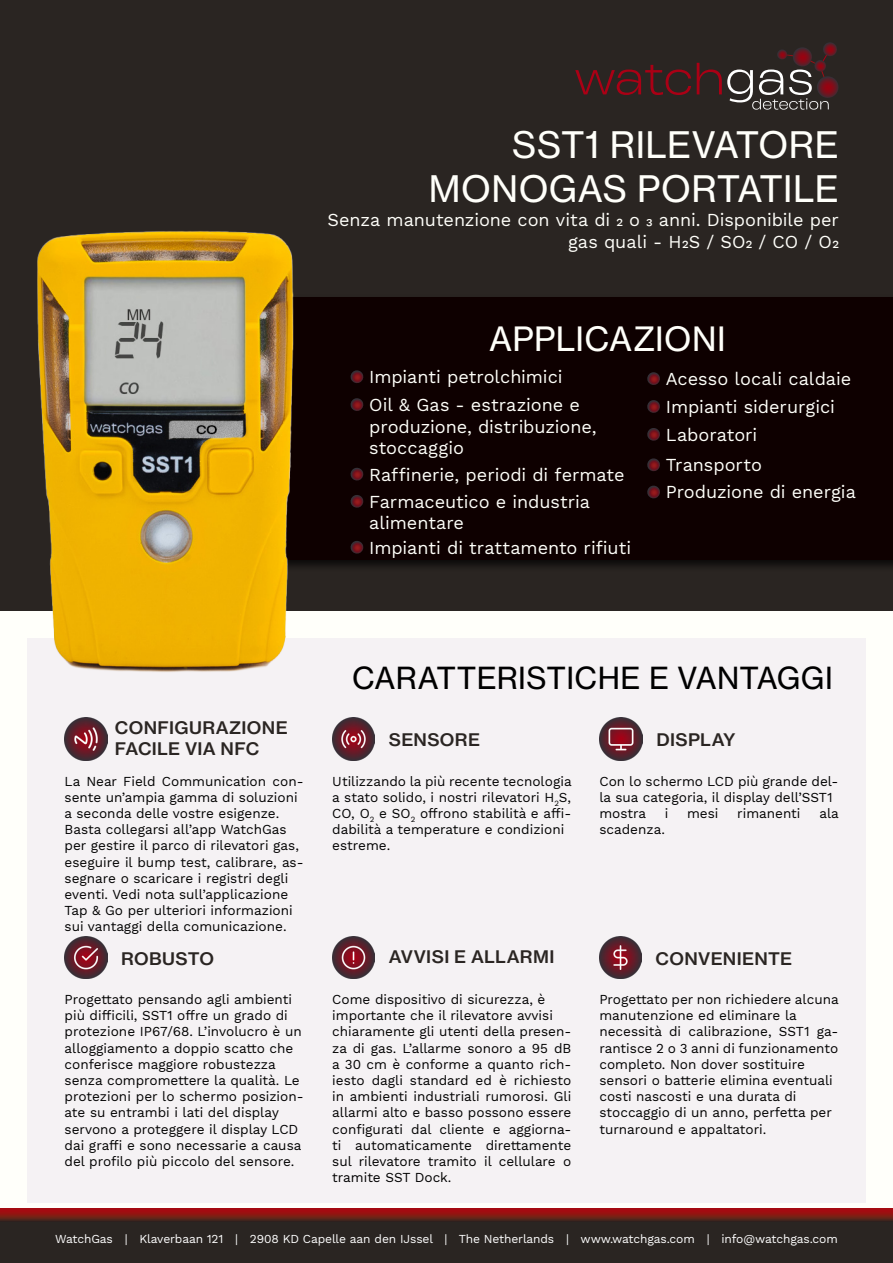
<style>
.page{position:relative;width:893px;height:1263px;background:#fffffa}
.page>*{position:absolute;margin:0;border:0;box-sizing:border-box;transform-origin:0 0}
.t1{font:36px "N Haas Grotesk TX Pro 55 Rg";letter-spacing:.015em;color:#fffffa}
.t2{font:33px "N Haas Grotesk TX Pro 55 Rg";letter-spacing:.01em;color:#fffffa}
.t3{font:30px "N Haas Grotesk TX Pro 55 Rg";letter-spacing:.015em;color:#000}
.t4{font:18px/21.6px "Work Sans";letter-spacing:-.005em;color:#fffffa;text-align:right}
.t5{font:17.1px "N Haas Grotesk TX Pro 65 Md";letter-spacing:.02em;color:#2a2522;scale:1.05 1}
.t6{font:13.5px/16.2px "Work Sans";color:#000}
.t7{font:12px "Work Sans";letter-spacing:-.01em;color:#fff}
</style>
<div class="page">
<div style="left:0;top:0;width:893px;height:611px;background:#2a2522"></div>
<div style="left:176px;top:294px;width:717px;height:279px;background:#000;opacity:.75"></div>
<div style="left:170px;top:298px;width:723px;height:262px;background:#0e0000"></div>
<div style="left:27px;top:638px;width:839px;height:564px;background:#f5f2f4"></div>
<img style="left:65px;top:718px;width:42px;height:42px">
<img style="left:332px;top:718px;width:43px;height:42px">
<img style="left:600px;top:718px;width:42px;height:42px">
<img style="left:65px;top:936px;width:42px;height:43px">
<img style="left:332px;top:936px;width:43px;height:43px">
<img style="left:599px;top:936px;width:43px;height:43px">
<svg style="left:350px;top:370px;width:14px;height:13px"></svg>
<svg style="left:350px;top:398px;width:14px;height:13px"></svg>
<svg style="left:350px;top:495px;width:14px;height:13px"></svg>
<svg style="left:350px;top:541px;width:14px;height:13px"></svg>
<svg style="left:647px;top:372px;width:13px;height:13px"></svg>
<svg style="left:647px;top:400px;width:13px;height:13px"></svg>
<svg style="left:647px;top:428px;width:13px;height:13px"></svg>
<svg style="left:647px;top:458px;width:13px;height:13px"></svg>
<svg style="left:647px;top:486px;width:13px;height:13px"></svg>
<svg style="left:575px;top:42px;width:263px;height:68px"></svg>
<div style="left:0;top:1209px;width:893px;height:54px;background:#2a2522"></div>
<svg style="left:0;top:1209px;width:893px;height:12px;background:#7f1814"></svg>
<img style="left:37px;top:231px;width:265px;height:441px">
<svg style="left:350px;top:468px;width:14px;height:13px"></svg>
<p class="t1" style="left:512px;top:123px;width:328px">SST1 RILEVATORE</p>
<p class="t1" style="left:429px;top:166px;width:411px">MONOGAS PORTATILE</p>
<p class="t4" style="left:328px;top:210px;width:513px">Senza manutenzione con vita di 2 o 3 anni. Disponibile per gas quali - H2S / SO2 / CO / O2</p>
<p class="t2" style="left:489px;top:318px;width:238px">APPLICAZIONI</p>
<p class="t4" style="left:369px;top:367px;width:195px">Impianti petrolchimici</p>
<p class="t4" style="left:369px;top:395px;width:212px">Oil &amp; Gas - estrazione e</p>
<p class="t4" style="left:369px;top:416px;width:229px">produzione, distribuzione,</p>
<p class="t4" style="left:369px;top:438px;width:96px">stoccaggio</p>
<p class="t4" style="left:369px;top:491px;width:222px">Farmaceutico e industria</p>
<p class="t4" style="left:369px;top:513px;width:96px">alimentare</p>
<p class="t4" style="left:369px;top:537px;width:263px">Impianti di trattamento rifiuti</p>
<p class="t4" style="left:369px;top:465px;width:257px">Raffinerie, periodi di fermate</p>
<p class="t4" style="left:666px;top:369px;width:187px">Acesso locali caldaie</p>
<p class="t4" style="left:666px;top:397px;width:170px">Impianti siderurgici</p>
<p class="t4" style="left:666px;top:425px;width:93px">Laboratori</p>
<p class="t4" style="left:666px;top:455px;width:98px">Transporto</p>
<p class="t4" style="left:666px;top:482px;width:191px">Produzione di energia</p>
<p class="t5" style="left:115px;top:717px;width:166px">CONFIGURAZIONE</p>
<p class="t5" style="left:115px;top:738px;width:139px">FACILE VIA NFC</p>
<p class="t6" style="left:65px;top:773px;width:241px">La Near Field Communication con&shy;sente un’ampia gamma di soluzioni</p>
<p class="t6" style="left:65px;top:806px;width:216px">a seconda delle vostre esigenze.</p>
<p class="t6" style="left:65px;top:822px;width:223px">Basta collegarsi all’app WatchGas</p>
<p class="t6" style="left:65px;top:838px;width:236px">per gestire il parco di rilevatori gas,</p>
<p class="t6" style="left:65px;top:854px;width:241px">eseguire il bump test, calibrare, as&shy;segnare o scaricare i registri degli</p>
<p class="t6" style="left:65px;top:887px;width:225px">eventi. Vedi nota sull’applicazione</p>
<p class="t6" style="left:65px;top:903px;width:230px">Tap &amp; Go per ulteriori informazioni</p>
<p class="t6" style="left:65px;top:919px;width:223px">sui vantaggi della comunicazione.</p>
<p class="t5" style="left:121px;top:948px;width:90px">ROBUSTO</p>
<p class="t6" style="left:65px;top:992px;width:229px">Progettato pensando agli ambienti</p>
<p class="t6" style="left:65px;top:1008px;width:225px">più difficili, SST1 offre un grado di</p>
<p class="t6" style="left:65px;top:1024px;width:239px">protezione IP67/68. L’involucro è un</p>
<p class="t6" style="left:65px;top:1040px;width:230px">alloggiamento a doppio scatto che</p>
<p class="t6" style="left:65px;top:1057px;width:213px">conferisce maggiore robustezza</p>
<p class="t6" style="left:65px;top:1073px;width:237px">senza compromettere la qualità. Le</p>
<p class="t6" style="left:65px;top:1089px;width:241px">protezioni per lo schermo posizion&shy;ate su entrambi i lati del display</p>
<p class="t6" style="left:65px;top:1121px;width:235px">servono a proteggere il display LCD</p>
<p class="t6" style="left:65px;top:1138px;width:238px">dai graffi e sono necessarie a causa</p>
<p class="t6" style="left:65px;top:1154px;width:231px">del profilo più piccolo del sensore.</p>
<p class="t3" style="left:352px;top:659px;width:482px">CARATTERISTICHE E VANTAGGI</p>
<p class="t5" style="left:389px;top:729px;width:89px">SENSORE</p>
<p class="t5" style="left:656px;top:729px;width:77px">DISPLAY</p>
<p class="t6" style="left:332px;top:773px;width:241px">Utilizzando la più recente tecnologia</p>
<p class="t6" style="left:332px;top:790px;width:240px">a stato solido, i nostri rilevatori H<sub>2</sub>S,</p>
<p class="t6" style="left:332px;top:806px;width:241px">CO, O<sub>2</sub> e SO<sub>2</sub> offrono stabilità e affi&shy;dabilità a temperature e condizioni</p>
<p class="t6" style="left:332px;top:838px;width:60px">estreme.</p>
<p class="t6" style="left:599px;top:773px;width:241px">Con lo schermo LCD più grande del&shy;la sua categoria, il display dell’SST1</p>
<p class="t6" style="left:599px;top:806px;width:48px">mostra</p>
<p class="t6" style="left:665px;top:806px;width:5px">i</p>
<p class="t6" style="left:687px;top:806px;width:33px">mesi</p>
<p class="t6" style="left:737px;top:806px;width:65px">rimanenti</p>
<p class="t6" style="left:819px;top:806px;width:21px">ala</p>
<p class="t6" style="left:599px;top:822px;width:67px">scadenza.</p>
<p class="t5" style="left:389px;top:946px;width:159px">AVVISI E ALLARMI</p>
<p class="t6" style="left:332px;top:992px;width:215px">Come dispositivo di sicurezza, è</p>
<p class="t6" style="left:332px;top:1008px;width:222px">importante che il rilevatore avvisi</p>
<p class="t6" style="left:332px;top:1024px;width:241px;text-align:justify">chiaramente gli utenti della presen&shy;za di gas. L’allarme sonoro a 95 dB a 30 cm è conforme a quanto rich&shy;iesto dagli standard ed è richiesto in ambienti industriali rumorosi. Gli allarmi alto e basso possono essere configurati dal cliente e aggiorna&shy;ti automaticamente direttamente sul rilevatore tramito il cellulare o tramite SST Dock.</p>
<p class="t5" style="left:656px;top:948px;width:131px">CONVENIENTE</p>
<p class="t6" style="left:599px;top:992px;width:241px">Progettato per non richiedere alcuna</p>
<p class="t6" style="left:599px;top:1008px;width:199px">manutenzione ed eliminare la</p>
<p class="t6" style="left:599px;top:1024px;width:241px">necessità di calibrazione, SST1 ga&shy;rantisce 2 o 3 anni di funzionamento</p>
<p class="t6" style="left:599px;top:1057px;width:207px">completo. Non dover sostituire</p>
<p class="t6" style="left:599px;top:1073px;width:235px">sensori o batterie elimina eventuali</p>
<p class="t6" style="left:599px;top:1089px;width:199px">costi nascosti e una durata di</p>
<p class="t6" style="left:599px;top:1105px;width:234px">stoccaggio di un anno, perfetta per</p>
<p class="t6" style="left:599px;top:1121px;width:169px">turnaround e appaltatori.</p>
<p class="t7" style="left:55px;top:1231px;width:784px">WatchGas | Klaverbaan 121 | 2908 KD Capelle aan den IJssel | The Netherlands | www.watchgas.com | info@watchgas.com</p>
</div>
